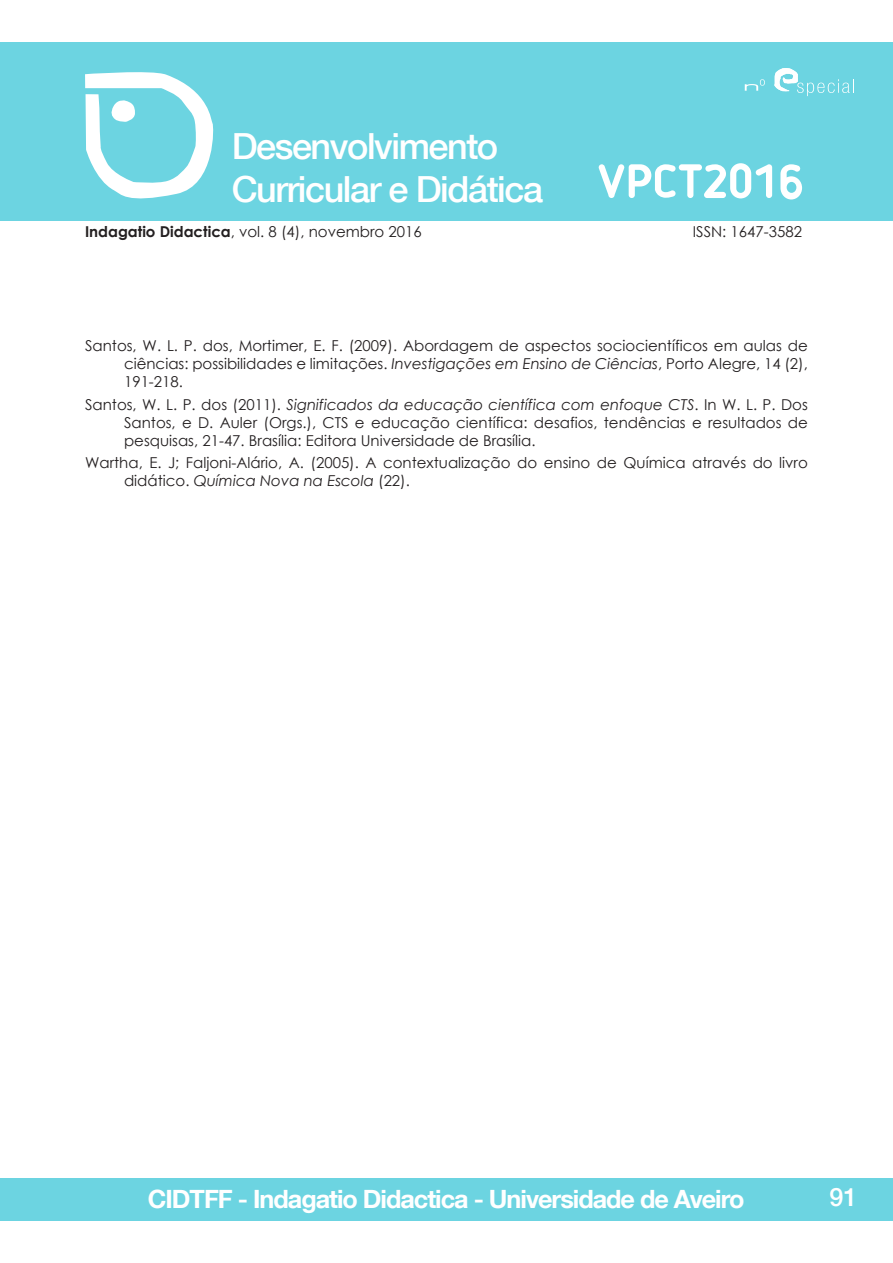
<style>
.page{position:relative;width:893px;height:1263px;background:#fff}
.page>*{position:absolute;margin:0;border:0;box-sizing:border-box;transform-origin:0 0}
.t1{font:500 36px/43.2px "Helvetica Neue LT Com";letter-spacing:-.04em;color:#fff}
.t2{font:700 25.2px "Helvetica Neue LT Com";letter-spacing:-.04em;color:#fff}
.t3{font:500 25.2px "Helvetica Neue LT Com";color:#fff}
.bibliograf{font:15px/18px "Century Gothic";color:#231f20;text-align:justify}
.s1{font-weight:700}
.s2{font-style:italic}
</style>
<div class="page">
<div style="left:0;top:1178px;width:893px;height:42px;background:#6cd4e1"></div>
<div style="left:0;top:43px;width:893px;height:178px;background:#6cd4e1"></div>
<svg style="left:774px;top:68px;width:80px;height:28px"></svg>
<svg style="left:745px;top:79px;width:20px;height:12px"></svg>
<svg style="left:85px;top:72px;width:129px;height:127px"></svg>
<svg style="left:780px;top:164px;width:22px;height:35px"></svg>
<svg style="left:599px;top:163px;width:173px;height:35px"></svg>
<h1 class="t1" style="left:232px;top:124px;width:313px">Desenvolvimento<br>Curricular e Didática</h1>
<p class="bibliograf" style="left:85px;top:222px;width:338px"><span class="s1">Indagatio Didactica</span>, vol. 8 (4), novembro 2016</p>
<p class="bibliograf" style="left:693px;top:222px;width:111px">ISSN: 1647-3582</p>
<p class="bibliograf" style="left:124px;top:337px;width:685px;text-indent:-39px">Santos, W. L. P. dos, Mortimer, E. F. (2009). Abordagem de aspectos sociocientíficos em aulas de ciências: possibilidades e limitações. <span class="s2">Investigações em Ensino de Ciências</span>, Porto Alegre, 14 (2), 191-218.</p>
<p class="bibliograf" style="left:124px;top:395px;width:685px;text-indent:-39px">Santos, W. L. P. dos (2011). <span class="s2">Significados da educação científica com enfoque CTS</span>. In W. L. P. Dos Santos, e D. Auler (Orgs.), CTS e educação científica: desafios, tendências e resultados de pesquisas, 21-47. Brasília: Editora Universidade de Brasília.</p>
<p class="bibliograf" style="left:124px;top:453px;width:685px;text-indent:-39px">Wartha, E. J; Faljoni-Alário, A. (2005). A contextualização do ensino de Química através do livro didático. <span class="s2">Química Nova na Escola</span> (22).</p>
<h2 class="t2" style="left:148px;top:1183px;width:598px">CIDTFF - Indagatio Didactica - Universidade de Aveiro</h2>
<h2 class="t3" style="left:829px;top:1181px;width:30px">91</h2>
</div>
